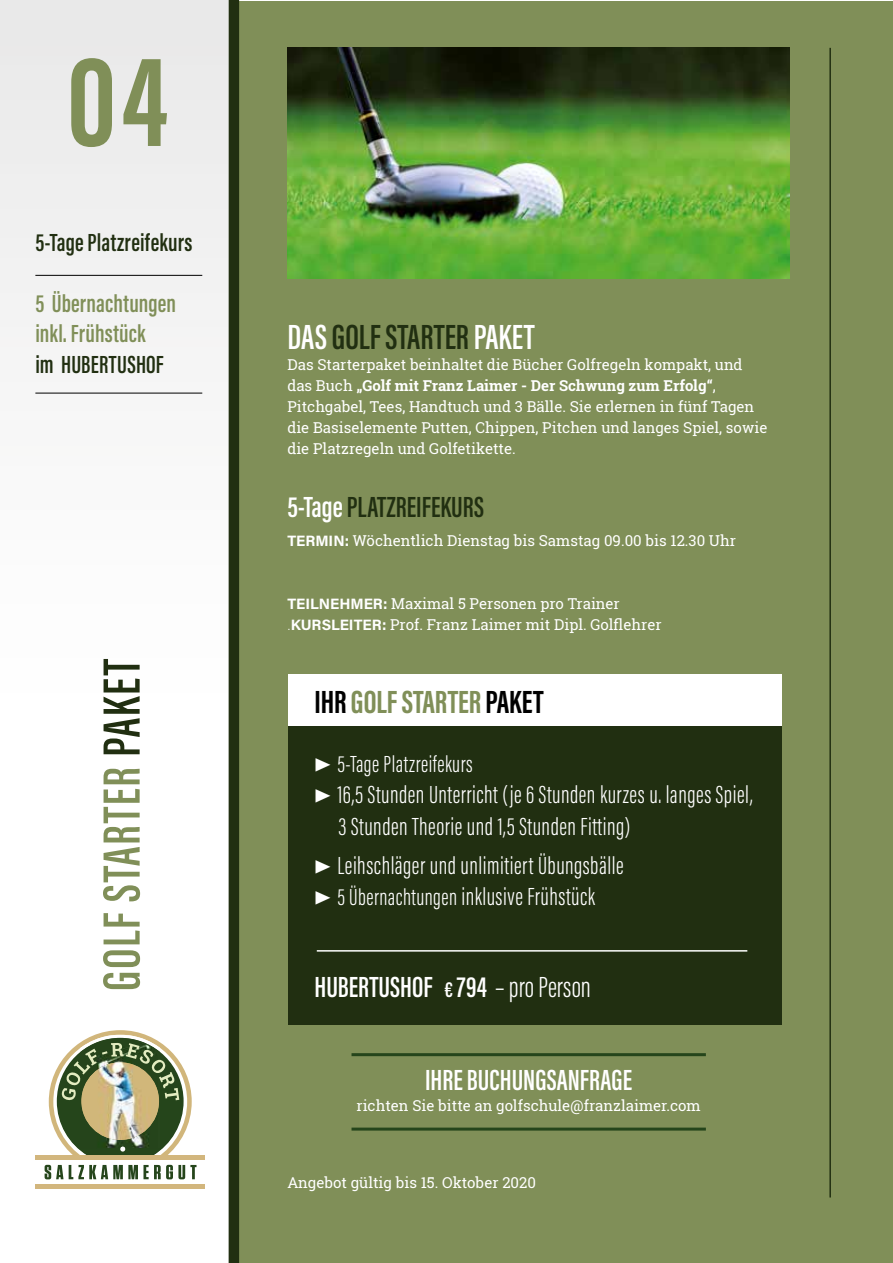
<style>
.page{position:relative;width:893px;height:1263px;background:#fff}
.page>*{position:absolute;margin:0;border:0;box-sizing:border-box;transform-origin:0 0}
.t1{font:700 133.5px "Acumin Pro Extra Cond";color:#808f58}
.t2{font:600 54px "Acumin Pro Extra Cond";letter-spacing:.03em;color:#808f58}
.t3{font:600 36px "Acumin Pro Extra Cond";color:#212f11}
.t4{font:700 33px "Acumin Pro Extra Cond";color:#808f58}
.t5{font:600 30px "Acumin Pro Extra Cond";color:#fff}
.t6{font:600 30px "Acumin Pro Extra Cond";color:#212f11}
.t7{font:300 25.5px/31.5px "Acumin Pro Extra Cond";letter-spacing:.02em;color:#fff}
.t8{font:600 25.5px "Acumin Pro Extra Cond";letter-spacing:.005em;color:#212f11}
.t9{font:600 25.5px/30.6px "Acumin Pro Extra Cond";letter-spacing:.005em;color:#808f58}
.t10{font:300 24px "Acumin Pro Extra Cond";letter-spacing:.02em;color:#fff}
.t11{font:15px/21px "Roboto Slab";color:#fff}
.s1{color:#212f11}
.s2{color:#fff}
.s3{font-weight:700}
.s4{font-family:"Acumin Pro";font-weight:700}
.s5{font-weight:300}
.s6{color:#000}
.s7{font-family:"Acumin Pro";font-weight:200}
.s8{font-family:"Acumin Pro";font-weight:200;font-size:24px}
.s9{font-size:24px}
.s10{font-size:22.5px}
</style>
<div class="page">
<div style="left:234px;top:1px;width:659px;height:1261px;background:#808f58"></div>
<hr style="left:829px;top:48px;width:2px;height:1149px;background:#212f11">
<div style="left:1px;top:1px;width:227px;height:1260px;background:linear-gradient(to bottom,#ededed,#fff)"></div>
<svg style="left:45px;top:1165px;width:151px;height:14px"></svg>
<div style="left:35px;top:1155px;width:170px;height:5px;background:#d2b67d"></div>
<div style="left:35px;top:1184px;width:170px;height:5px;background:#d2b67d"></div>
<svg style="left:49px;top:1030px;width:143px;height:125px"></svg>
<div style="left:229px;top:0;width:10px;height:1263px;background:#212f11"></div>
<hr style="left:35px;top:275px;width:167px;height:1px;background:#000">
<hr style="left:35px;top:393px;width:167px;height:1px;background:#000">
<img style="left:287px;top:48px;width:502px;height:231px">
<div style="left:288px;top:726px;width:493px;height:299px;background:#212f11"></div>
<hr style="left:317px;top:950px;width:430px;height:1px;background:#fff">
<div style="left:288px;top:674px;width:493px;height:52px;background:#fff"></div>
<hr style="left:351px;top:1053px;width:355px;height:3px;background:#25451b">
<hr style="left:351px;top:1127px;width:355px;height:3px;background:#25451b">
<h1 class="t1" style="left:67px;top:19px;width:102px">04</h1>
<h3 class="t8" style="left:35px;top:226px;width:159px">5-Tage Platzreifekurs</h3>
<h3 class="t9" style="left:35px;top:288px;width:142px">5 Übernachtungen inkl. Frühstück</h3>
<h3 class="t8" style="left:35px;top:349px;width:130px">im HUBERTUSHOF</h3>
<h2 class="t2" style="left:89px;top:991px;width:333px;rotate:-90deg">GOLF STARTER <span class="s1">PAKET</span></h2>
<h3 class="t3" style="left:287px;top:315px;width:249px"><span class="s2">DAS</span> GOLF STARTER <span class="s2">PAKET</span></h3>
<p class="t11" style="left:287px;top:354px;width:482px">Das Starterpaket beinhaltet die Bücher Golfregeln kompakt, und das Buch <span class="s3">„Golf mit Franz Laimer - Der Schwung zum Erfolg“</span>, Pitchgabel, Tees, Handtuch und 3 Bälle. Sie erlernen in fünf Tagen die Basiselemente Putten, Chippen, Pitchen und langes Spiel, sowie die Platzregeln und Golfetikette.</p>
<h3 class="t6" style="left:287px;top:489px;width:198px"><span class="s2">5-Tage</span> PLATZREIFEKURS</h3>
<p class="t11" style="left:287px;top:529px;width:450px"><span class="s4">TERMIN:</span> Wöchentlich Dienstag bis Samstag 09.00 bis 12.30 Uhr</p>
<p class="t11" style="left:287px;top:592px;width:376px"><span class="s4">TEILNEHMER:</span> Maximal 5 Personen pro Trainer <span class="s5">.</span><span class="s4">KURSLEITER:</span> Prof. Franz Laimer mit Dipl. Golflehrer</p>
<h3 class="t4" style="left:314px;top:682px;width:231px"><span class="s6">IHR</span> GOLF STARTER<span class="s6">PAKET</span></h3>
<h3 class="t10" style="left:314px;top:749px;width:160px"><span class="s7">▶</span> 5-Tage Platzreifekurs</h3>
<h3 class="t7" style="left:339px;top:779px;width:415px;text-indent:-24px"><span class="s8">▶</span> 16,5 Stunden Unterricht (je 6 Stunden kurzes u. langes Spiel,<br>3 Stunden Theorie und 1,5 Stunden Fitting)</h3>
<h3 class="t7" style="left:314px;top:849px;width:311px"><span class="s8">▶</span> Leihschläger und unlimitiert Übungsbälle <span class="s8">▶</span> <span class="s9">5 Übernachtungen</span> inklusive Frühstück</h3>
<h3 class="t5" style="left:314px;top:968px;width:278px">HUBERTUSHOF <span class="s10">€</span> 794 <span class="s5">– pro Person</span></h3>
<h3 class="t5" style="left:425px;top:1062px;width:209px">IHRE BUCHUNGSANFRAGE</h3>
<p class="t11" style="left:356px;top:1095px;width:346px">richten Sie bitte an golfschule@franzlaimer.com</p>
<p class="t11" style="left:287px;top:1171px;width:250px">Angebot gültig bis 15. Oktober 2020</p>
</div>
